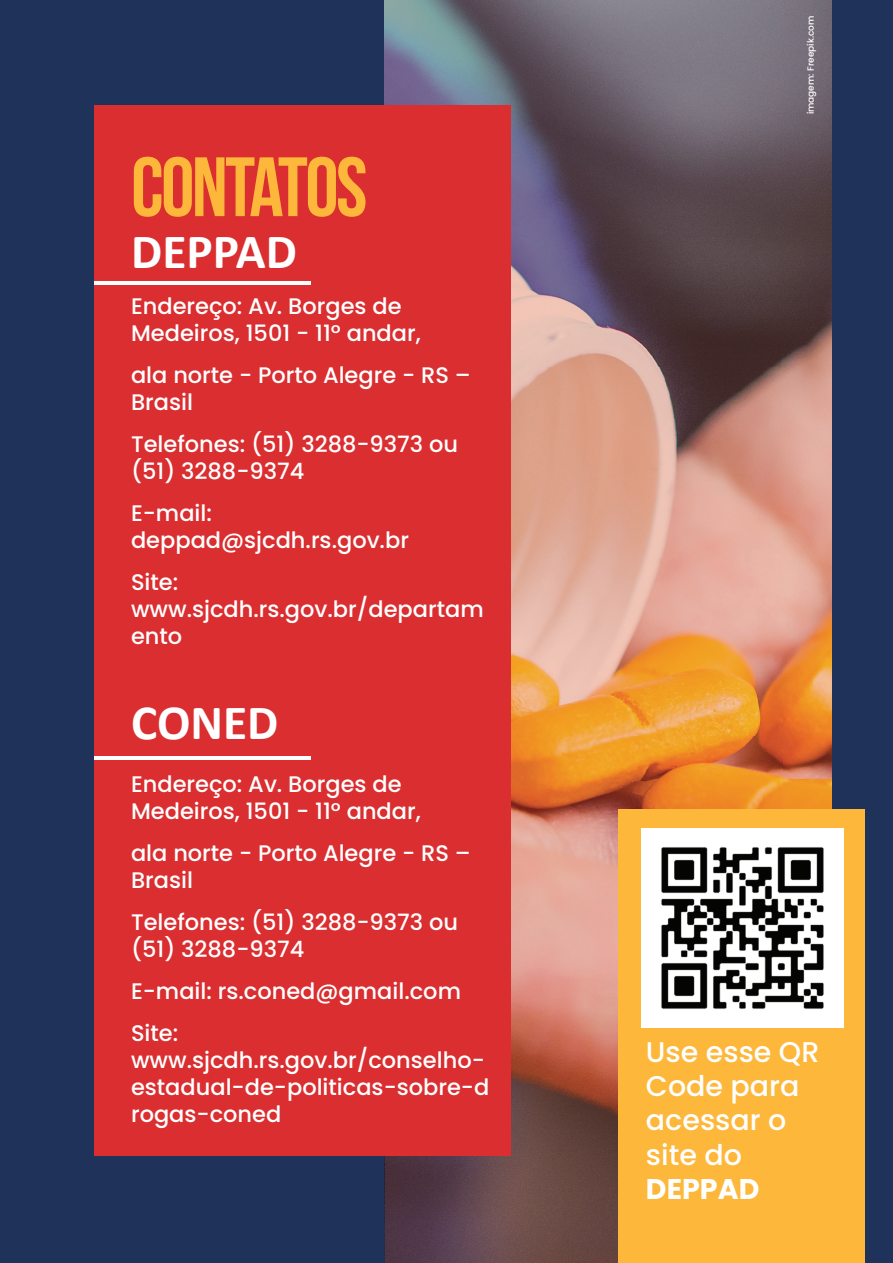
<style>
.page{position:relative;width:893px;height:1263px;background:#1f3259}
.page>*{position:absolute;margin:0;border:0;box-sizing:border-box;transform-origin:0 0}
.t1{font:84px "Bebas Neue";letter-spacing:-.03em;color:#fdb73b}
.t2{font:700 49.5px "Calibri";color:#fff}
.t3{font:500 28.5px/34.2px "Poppins";color:#fff}
.t4{font:700 28.5px "Poppins";color:#fff}
.t5{font:500 22.5px/27px "Poppins";color:#fff}
.t6{font:500 9px "Poppins";color:#fff}
</style>
<div class="page">
<img style="left:385px;top:0;width:396px;height:737px">
<img style="left:781px;top:0;width:50px;height:809px">
<img style="left:385px;top:737px;width:247px;height:526px">
<img style="left:632px;top:737px;width:150px;height:72px">
<div style="left:94px;top:106px;width:417px;height:1050px;background:#da2e30"></div>
<hr style="left:94px;top:756px;width:216px;height:3px;background:#fff">
<hr style="left:94px;top:282px;width:216px;height:3px;background:#fff">
<div style="left:618px;top:809px;width:247px;height:454px;background:#fdb73b"></div>
<img style="left:642px;top:828px;width:201px;height:200px">
<h1 class="t1" style="left:131px;top:141px;width:238px">CONTATOS</h1>
<h2 class="t2" style="left:131px;top:216px;width:167px">DEPPAD</h2>
<p class="t5" style="left:131px;top:293px;width:291px">Endereço: Av. Borges de<br>Medeiros, 1501 - 11º andar,</p>
<p class="t5" style="left:131px;top:362px;width:341px">ala norte - Porto Alegre - RS –<br>Brasil</p>
<p class="t5" style="left:131px;top:431px;width:328px">Telefones: (51) 3288-9373 ou (51) 3288-9374</p>
<p class="t5" style="left:131px;top:500px;width:279px">E-mail: deppad@sjcdh.rs.gov.br</p>
<p class="t5" style="left:131px;top:569px;width:354px">Site: www.sjcdh.rs.gov.br/departam ento</p>
<p class="t6" style="left:806px;top:114px;width:100px;rotate:-90deg">imagem: Freepik.com</p>
<h2 class="t2" style="left:131px;top:687px;width:149px">CONED</h2>
<p class="t5" style="left:131px;top:771px;width:291px">Endereço: Av. Borges de<br>Medeiros, 1501 - 11º andar,</p>
<p class="t5" style="left:131px;top:840px;width:341px">ala norte - Porto Alegre - RS –<br>Brasil</p>
<p class="t5" style="left:131px;top:909px;width:328px">Telefones: (51) 3288-9373 ou (51) 3288-9374</p>
<p class="t5" style="left:131px;top:970px;width:331px;line-height:42px">E-mail: rs.coned@gmail.com<br>Site:</p>
<p class="t5" style="left:131px;top:1047px;width:360px">www.sjcdh.rs.gov.br/conselho&shy;estadual-de-politicas-sobre-d rogas-coned</p>
<p class="t3" style="left:646px;top:1035px;width:175px">Use esse QR<br>Code para acessar o site do</p>
<p class="t4" style="left:646px;top:1172px;width:115px">DEPPAD</p>
</div>
